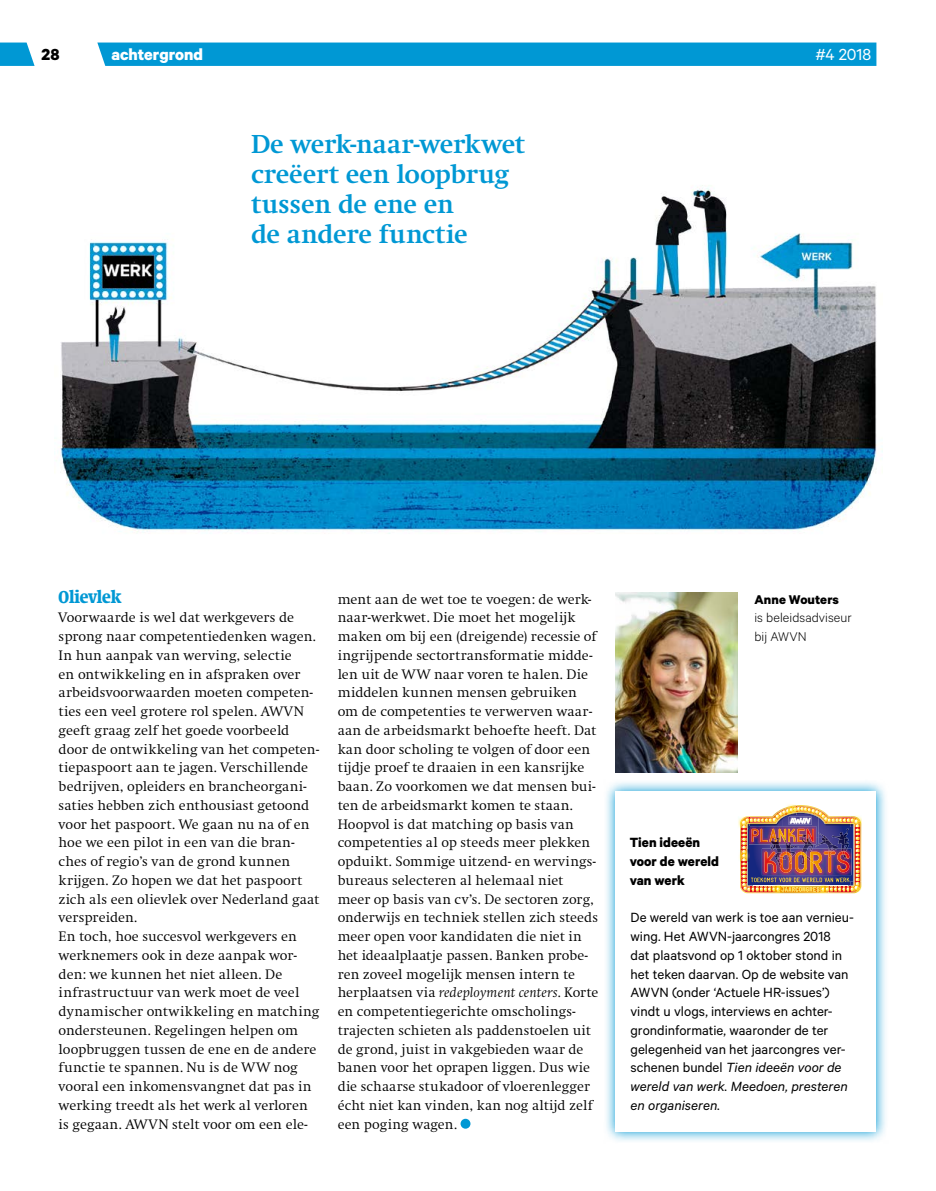
<style>
.page{position:relative;width:936px;height:1191px;background:#fff}
.page>*{position:absolute;margin:0;border:0;box-sizing:border-box;transform-origin:0 0}
.t1{font:700 27px/30px "Swift";color:#0098d4}
.t2{font:700 18px "Calibre";color:#fff}
.t3{font:700 condensed 18px "Swift";letter-spacing:-.01em;color:#0098d4}
.t4{font:18px "Calibre";color:#fff}
.t5{font:700 18px "Calibre";color:#000}
.t6{font:15px/18.8px "Calibre";color:#000}
.t7{font:700 15px/18.8px "Calibre";letter-spacing:.005em;color:#000}
.t8{font:300 14.25px/18.8px "Swift";letter-spacing:.005em;color:#000}
.t9{font:300 14.25px/18.8px "Calibre";letter-spacing:.005em;color:#000}
.t10{font:700 14.25px "Calibre";letter-spacing:.005em;color:#000}
.s1{font-style:italic}
</style>
<div class="page">
<svg style="left:606px;top:782px;width:280px;height:359px;background:#c5e7f4"></svg>
<div style="left:615px;top:791px;width:261px;height:340px;background:#fff"></div>
<svg style="left:0;top:43px;width:35px;height:23px"></svg>
<div style="left:97px;top:43px;width:779px;height:23px;background:#0098d4"></div>
<div style="left:460px;top:1118px;width:10px;height:10px;background:#0098d4;border-radius:50%"></div>
<img style="left:615px;top:592px;width:122px;height:180px">
<img style="left:738px;top:804px;width:123px;height:89px">
<img style="left:60px;top:185px;width:817px;height:349px">
<p class="t5" style="left:41px;top:43px;width:20px">28</p>
<p class="t2" style="left:111px;top:43px;width:93px">achtergrond</p>
<p class="t4" style="left:825px;top:43px;width:11px">4</p>
<p class="t4" style="left:815px;top:43px;width:57px">#2 2018</p>
<h1 class="t1" style="left:251px;top:129px;width:276px">De werk-naar-werkwet creëert een loopbrug tussen de ene en<br>de andere functie</h1>
<p class="t3" style="left:59px;top:587px;width:64px">Olievlek</p>
<p class="t8" style="left:59px;top:608px;width:262px">Voorwaarde is wel dat werkgevers de sprong naar competentiedenken wagen.<br>In hun aanpak van werving, selectie<br>en ontwikkeling en in afspraken over arbeidsvoorwaarden moeten competen&shy;ties een veel grotere rol spelen. AWVN geeft graag zelf het goede voorbeeld door de ontwikkeling van het competen&shy;tiepaspoort aan te jagen. Verschillende bedrijven, opleiders en brancheorgani&shy;saties hebben zich enthousiast getoond voor het paspoort. We gaan nu na of en hoe we een pilot in een van die bran&shy;ches of regio’s van de grond kunnen krijgen. Zo hopen we dat het paspoort zich als een olievlek over Nederland gaat verspreiden.<br>En toch, hoe succesvol werkgevers en werknemers ook in deze aanpak wor&shy;den: we kunnen het niet alleen. De infrastructuur van werk moet de veel dynamischer ontwikkeling en matching ondersteunen. Regelingen helpen om loopbruggen tussen de ene en de andere functie te spannen. Nu is de WW nog vooral een inkomensvangnet dat pas in werking treedt als het werk al verloren is gegaan. AWVN stelt voor om een ele-</p>
<p class="t8" style="left:338px;top:590px;width:262px">ment aan de wet toe te voegen: de werk&shy;naar-werkwet. Die moet het mogelijk maken om bij een (dreigende) recessie of ingrijpende sectortransformatie midde&shy;len uit de WW naar voren te halen. Die middelen kunnen mensen gebruiken om de competenties te verwerven waar&shy;aan de arbeidsmarkt behoefte heeft. Dat kan door scholing te volgen of door een tijdje proef te draaien in een kansrijke baan. Zo voorkomen we dat mensen bui&shy;ten de arbeidsmarkt komen te staan.<br>Hoopvol is dat matching op basis van competenties al op steeds meer plekken opduikt. Sommige uitzend- en wervings&shy;bureaus selecteren al helemaal niet meer op basis van cv’s. De sectoren zorg, onderwijs en techniek stellen zich steeds meer open voor kandidaten die niet in het ideaalplaatje passen. Banken probe&shy;ren zoveel mogelijk mensen intern te herplaatsen via <span class="s1">redeployment centers</span>. Korte en competentiegerichte omscholings&shy;trajecten schieten als paddenstoelen uit de grond, juist in vakgebieden waar de banen voor het oprapen liggen. Dus wie die schaarse stukadoor of vloerenlegger écht niet kan vinden, kan nog altijd zelf een poging wagen.</p>
<p class="t10" style="left:754px;top:590px;width:86px">Anne Wouters</p>
<p class="t9" style="left:754px;top:608px;width:99px">is beleidsadviseur bij AWVN</p>
<p class="t7" style="left:629px;top:833px;width:91px">Tien ideeën voor de wereld van werk</p>
<p class="t6" style="left:630px;top:907px;width:225px">De wereld van werk is toe aan vernieu&shy;wing. Het AWVN-jaarcongres 2018<br>dat plaatsvond op 1 oktober stond in het teken daarvan. Op de website van AWVN (onder ‘Actuele HR-issues’) vindt u vlogs, interviews en achter&shy;grondinformatie, waaronder de ter gelegenheid van het jaarcongres ver&shy;schenen bundel <span class="s1">Tien ideeën voor de wereld van werk. Meedoen, presteren en organiseren</span>.</p>
</div>
